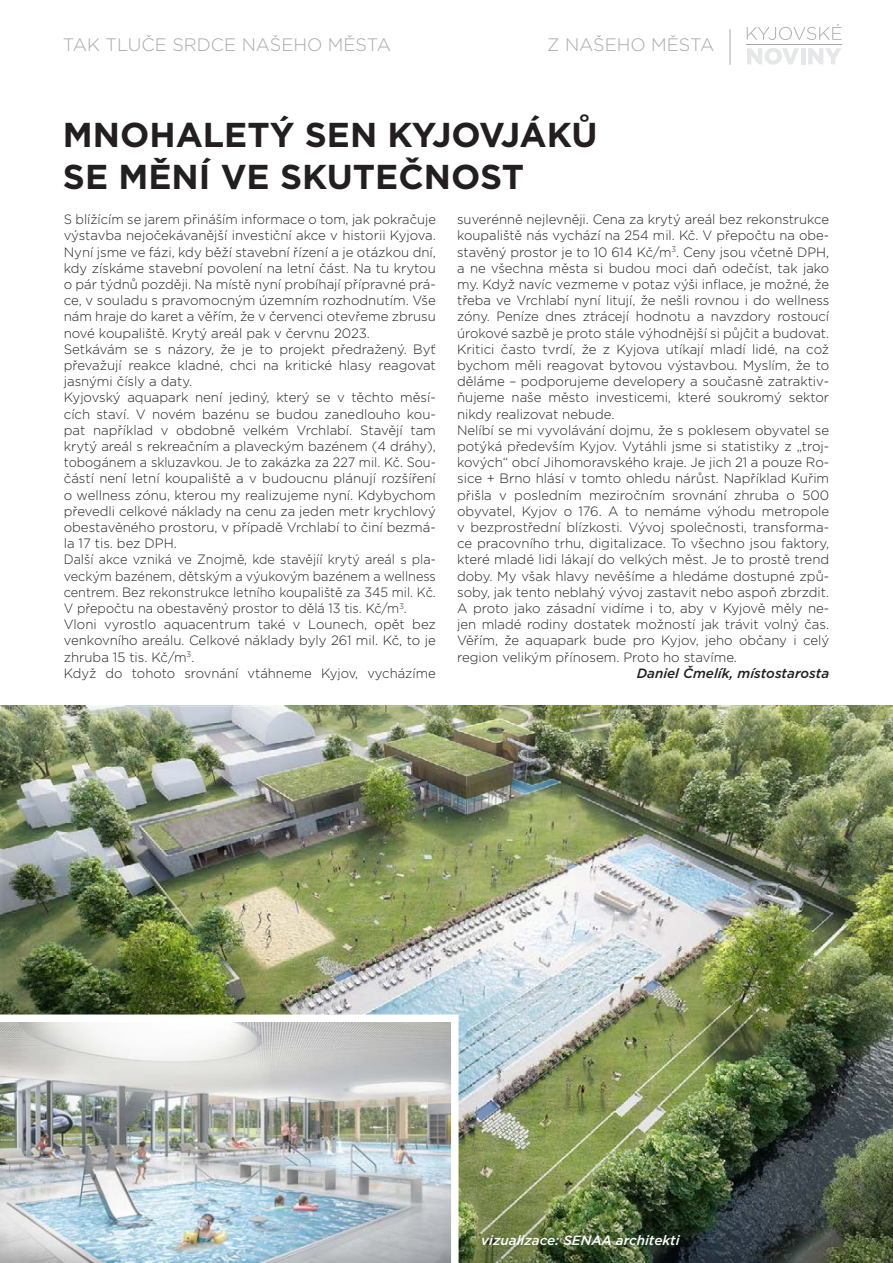
<style>
.page{position:relative;width:893px;height:1263px;background:#fff}
.page>*{position:absolute;margin:0;border:0;box-sizing:border-box;transform-origin:0 0}
.t1{font:700 34.5px/41.4px "Gotham";color:#231f20}
.t2{font:300 18px "Gotham";color:#a8a9ad}
.t3{font:300 13.5px/16.2px "Gotham";color:#231f20}
.t4{font:300 13.5px/16.2px "Gotham";color:#231f20;scale:.96 1}
.t5{font:italic 500 13.5px "Gotham";color:#fff}
.t6{font:italic 500 13.5px "Gotham";color:#231f20}
</style>
<div class="page">
<hr style="left:730px;top:29px;width:1px;height:36px;background:#a8a9ad">
<svg style="left:747px;top:24px;width:94px;height:16px"></svg>
<svg style="left:747px;top:48px;width:52px;height:17px"></svg>
<hr style="left:801px;top:48px;width:4px;height:16px;background:#e6e7e9">
<svg style="left:808px;top:48px;width:33px;height:16px"></svg>
<hr style="left:747px;top:44px;width:95px;height:1px;background:#a8a9ad">
<img style="left:0;top:706px;width:893px;height:557px">
<img style="left:0;top:1011px;width:462px;height:252px">
<h2 class="t2" style="left:63px;top:34px;width:330px">TAK TLUČE SRDCE NAŠEHO MĚSTA</h2>
<h2 class="t2" style="left:547px;top:34px;width:169px">Z NAŠEHO MĚSTA</h2>
<h1 class="t1" style="left:63px;top:114px;width:536px">MNOHALETÝ SEN KYJOVJÁKŮ<br>SE MĚNÍ VE SKUTEČNOST</h1>
<p class="t4" style="left:64px;top:211px;width:389px">S blížícím se jarem přináším informace o tom, jak pokračuje výstavba nejočekávanější investiční akce v historii Kyjova.<br>Nyní jsme ve fázi, kdy běží stavební řízení a je otázkou dní, kdy získáme stavební povolení na letní část. Na tu krytou o pár týdnů později. Na místě nyní probíhají přípravné prá&shy;ce, v souladu s pravomocným územním rozhodnutím. Vše nám hraje do karet a věřím, že v červenci otevřeme zbrusu nové koupaliště. Krytý areál pak v červnu 2023.<br>Setkávám se s názory, že je to projekt předražený. Byť převažují reakce kladné, chci na kritické hlasy reagovat jasnými čísly a daty.<br>Kyjovský aquapark není jediný, který se v těchto měsí&shy;cích staví. V novém bazénu se budou zanedlouho kou&shy;pat například v obdobně velkém Vrchlabí. Stavějí tam krytý areál s rekreačním a plaveckým bazénem (4 dráhy), tobogánem a skluzavkou. Je to zakázka za 227 mil. Kč. Sou&shy;částí není letní koupaliště a v budoucnu plánují rozšíření o wellness zónu, kterou my realizujeme nyní. Kdybychom převedli celkové náklady na cenu za jeden metr krychlový obestavěného prostoru, v případě Vrchlabí to činí bezmá&shy;la 17 tis. bez DPH.<br>Další akce vzniká ve Znojmě, kde stavějíí krytý areál s pla&shy;veckým bazénem, dětským a výukovým bazénem a wellness centrem. Bez rekonstrukce letního koupaliště za 345 mil. Kč.<br>V přepočtu na obestavěný prostor to dělá 13 tis. Kč/m<sup>3</sup>.<br>Vloni vyrostlo aquacentrum také v Lounech, opět bez venkovního areálu. Celkové náklady byly 261 mil. Kč, to je zhruba 15 tis. Kč/m<sup>3</sup>.<br>Když do tohoto srovnání vtáhneme Kyjov, vycházíme</p>
<p class="t3" style="left:457px;top:211px;width:374px">suverénně nejlevněji. Cena za krytý areál bez rekonstrukce koupaliště nás vychází na 254 mil. Kč. V přepočtu na obe&shy;stavěný prostor je to 10 614 Kč/m<sup>3</sup>. Ceny jsou včetně DPH, a ne všechna města si budou moci daň odečíst, tak jako my. Když navíc vezmeme v potaz výši inflace, je možné, že třeba ve Vrchlabí nyní litují, že nešli rovnou i do wellness zóny. Peníze dnes ztrácejí hodnotu a navzdory rostoucí úrokové sazbě je proto stále výhodnější si půjčit a budovat.<br>Kritici často tvrdí, že z Kyjova utíkají mladí lidé, na což bychom měli reagovat bytovou výstavbou. Myslím, že to děláme – podporujeme developery a současně zatraktiv&shy;ňujeme naše město investicemi, které soukromý sektor nikdy realizovat nebude.<br>Nelíbí se mi vyvolávání dojmu, že s poklesem obyvatel se potýká především Kyjov. Vytáhli jsme si statistiky z „troj&shy;kových“ obcí Jihomoravského kraje. Je jich 21 a pouze Ro&shy;sice + Brno hlásí v tomto ohledu nárůst. Například Kuřim přišla v posledním meziročním srovnání zhruba o 500 obyvatel, Kyjov o 176. A to nemáme výhodu metropole v bezprostřední blízkosti. Vývoj společnosti, transforma&shy;ce pracovního trhu, digitalizace. To všechno jsou faktory, které mladé lidi lákají do velkých měst. Je to prostě trend doby. My však hlavy nevěšíme a hledáme dostupné způ&shy;soby, jak tento neblahý vývoj zastavit nebo aspoň zbrzdit.<br>A proto jako zásadní vidíme i to, aby v Kyjově měly ne&shy;jen mladé rodiny dostatek možností jak trávit volný čas.<br>Věřím, že aquapark bude pro Kyjov, jeho občany i celý region velikým přínosem. Proto ho stavíme.</p>
<p class="t6" style="left:637px;top:664px;width:194px">Daniel Čmelík, místostarosta</p>
<p class="t5" style="left:481px;top:1231px;width:200px">vizualizace: SENAA architekti</p>
</div>
